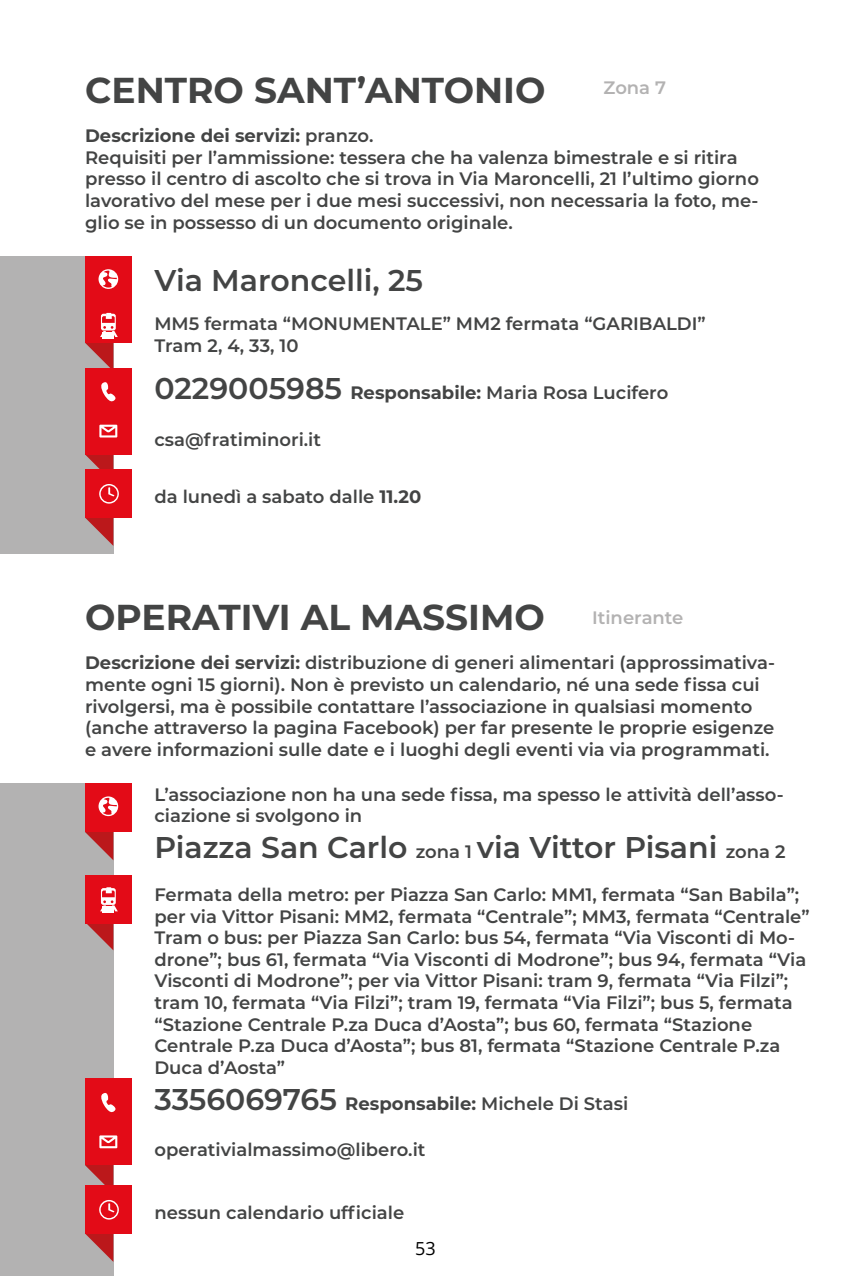
<style>
.page{position:relative;width:851px;height:1276px;background:#fff}
.page>*{position:absolute;margin:0;border:0;box-sizing:border-box;transform-origin:0 0}
.t1{font:700 36px "Montserrat";color:#434444}
.t2{font:600 30px "Montserrat";color:#434444}
.t3{font:600 18px/21.6px "Montserrat";color:#434444}
.t4{font:600 18px "Montserrat";color:#b3b2b2}
.t5{font:18px "Open Sans";color:#000}
.s1{font-weight:700}
.s2{font-size:30px}
.s3{font-size:18px}
</style>
<div class="page">
<div style="left:0;top:783px;width:113px;height:493px;background:#b3b2b2"></div>
<svg style="left:85px;top:832px;width:28px;height:28px"></svg>
<div style="left:85px;top:783px;width:47px;height:49px;background:#e30b17"></div>
<svg style="left:87px;top:924px;width:26px;height:26px"></svg>
<div style="left:85px;top:875px;width:47px;height:49px;background:#e30b17"></div>
<div style="left:0;top:256px;width:113px;height:298px;background:#b3b2b2"></div>
<div style="left:85px;top:256px;width:47px;height:87px;background:#e30b17"></div>
<div style="left:85px;top:368px;width:47px;height:86px;background:#e30b17"></div>
<svg style="left:101px;top:382px;width:15px;height:19px"></svg>
<svg style="left:99px;top:425px;width:18px;height:12px"></svg>
<svg style="left:85px;top:1165px;width:28px;height:19px"></svg>
<div style="left:85px;top:1078px;width:47px;height:87px;background:#e30b17"></div>
<svg style="left:101px;top:1093px;width:15px;height:19px"></svg>
<svg style="left:99px;top:1135px;width:18px;height:13px"></svg>
<svg style="left:98px;top:269px;width:20px;height:20px"></svg>
<svg style="left:98px;top:796px;width:20px;height:20px"></svg>
<svg style="left:85px;top:517px;width:28px;height:29px"></svg>
<div style="left:85px;top:469px;width:47px;height:48px;background:#e30b17"></div>
<svg style="left:85px;top:454px;width:34px;height:49px"></svg>
<svg style="left:85px;top:1233px;width:28px;height:28px"></svg>
<div style="left:85px;top:1184px;width:47px;height:49px;background:#e30b17"></div>
<svg style="left:99px;top:1200px;width:20px;height:19px"></svg>
<svg style="left:85px;top:313px;width:33px;height:55px"></svg>
<div style="left:102px;top:332px;width:12px;height:6px;background:#fff"></div>
<svg style="left:100px;top:887px;width:18px;height:24px"></svg>
<div style="left:102px;top:907px;width:12px;height:6px;background:#fff"></div>
<h1 class="t1" style="left:85px;top:64px;width:462px">CENTRO SANT’ANTONIO</h1>
<p class="t4" style="left:603px;top:75px;width:64px">Zona 7</p>
<p class="t3" style="left:85px;top:124px;width:675px"><span class="s1">Descrizione dei servizi:</span> pranzo.<br>Requisiti per l’ammissione: tessera che ha valenza bimestrale e si ritira presso il centro di ascolto che si trova in Via Maroncelli, 21 l’ultimo giorno lavorativo del mese per i due mesi successivi, non necessaria la foto, me&shy;glio se in possesso di un documento originale.</p>
<h2 class="t2" style="left:154px;top:259px;width:270px">Via Maroncelli, 25</h2>
<p class="t3" style="left:154px;top:312px;width:552px">MM5 fermata “MONUMENTALE” MM2 fermata “GARIBALDI”<br>Tram 2, 4, 33, 10</p>
<p class="t3" style="left:154px;top:381px;width:515px"><span class="s2">0229005985</span> <span class="s1">Responsabile:</span> Maria Rosa Lucifero</p>
<p class="t3" style="left:154px;top:427px;width:168px">csa@fratiminori.it</p>
<p class="t3" style="left:154px;top:485px;width:268px">da lunedì a sabato dalle <span class="s1">11.20</span></p>
<h1 class="t1" style="left:85px;top:591px;width:461px">OPERATIVI AL MASSIMO</h1>
<p class="t4" style="left:592px;top:604px;width:93px">Itinerante</p>
<p class="t3" style="left:85px;top:651px;width:691px"><span class="s1">Descrizione dei servizi:</span> distribuzione di generi alimentari (approssimativa&shy;mente ogni 15 giorni). Non è previsto un calendario, né una sede fissa cui rivolgersi, ma è possibile contattare l’associazione in qualsiasi momento (anche attraverso la pagina Facebook) per far presente le proprie esigenze e avere informazioni sulle date e i luoghi degli eventi via via programmati.</p>
<p class="t3" style="left:154px;top:782px;width:630px">L’associazione non ha una sede fissa, ma spesso le attività dell’asso&shy;ciazione si svolgono in</p>
<h2 class="t2" style="left:154px;top:826px;width:632px">Piazza San Carlo <span class="s3">zona 1</span> via Vittor Pisani <span class="s3">zona 2</span></h2>
<p class="t3" style="left:154px;top:883px;width:656px">Fermata della metro: per Piazza San Carlo: MM1, fermata “San Babila”; per via Vittor Pisani: MM2, fermata “Centrale”; MM3, fermata “Centrale” Tram o bus: per Piazza San Carlo: bus 54, fermata “Via Visconti di Mo&shy;drone”; bus 61, fermata “Via Visconti di Modrone”; bus 94, fermata “Via Visconti di Modrone”; per via Vittor Pisani: tram 9, fermata “Via Filzi”; tram 10, fermata “Via Filzi”; tram 19, fermata “Via Filzi”; bus 5, fermata “Stazione Centrale P.za Duca d’Aosta”; bus 60, fermata “Stazione Centrale P.za Duca d’Aosta”; bus 81, fermata “Stazione Centrale P.za Duca d’Aosta”</p>
<p class="t3" style="left:154px;top:1091px;width:475px"><span class="s2">3356069765</span> <span class="s1">Responsabile:</span> Michele Di Stasi</p>
<p class="t3" style="left:154px;top:1138px;width:272px">operativialmassimo@libero.it</p>
<p class="t3" style="left:154px;top:1201px;width:251px">nessun calendario ufficiale</p>
<p class="t5" style="left:415px;top:1235px;width:22px">53</p>
</div>
